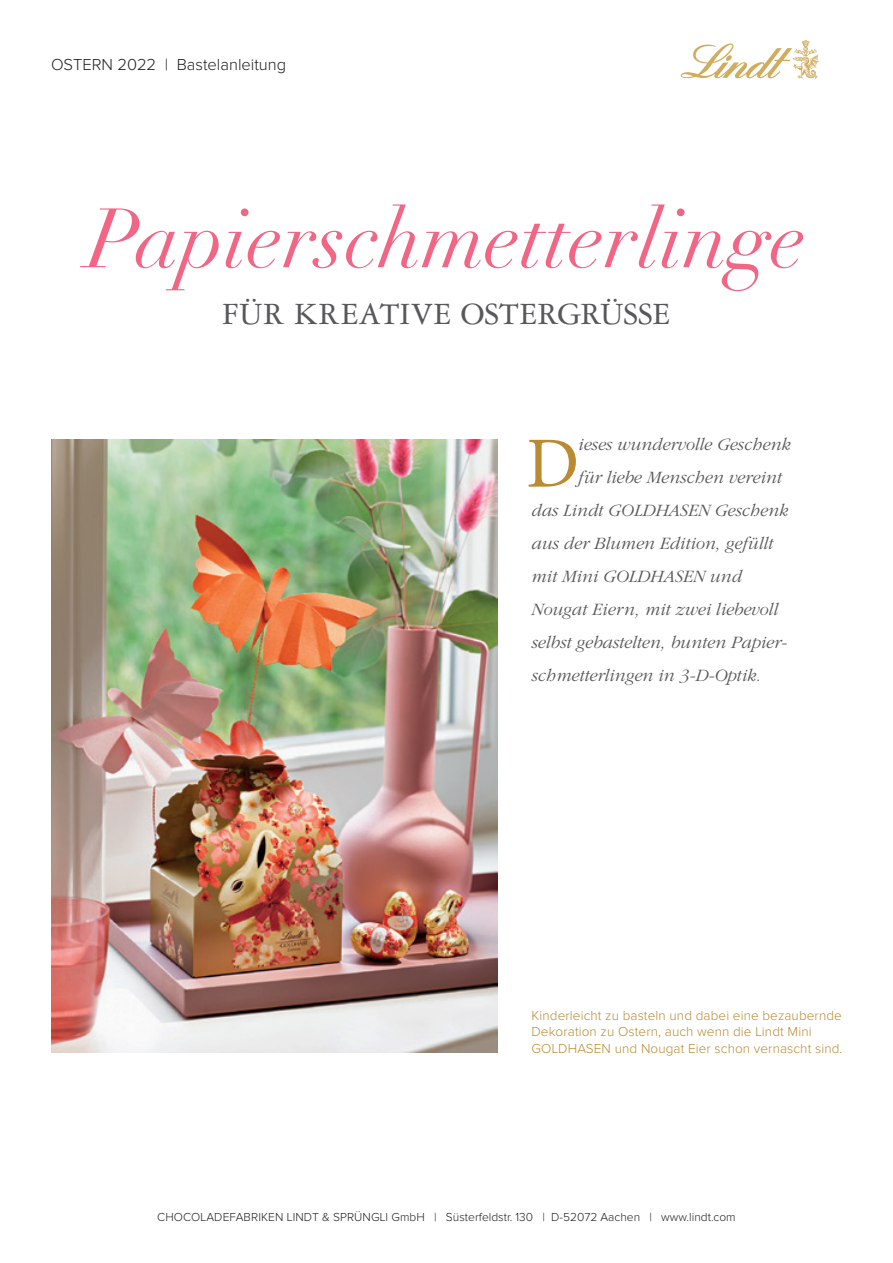
<style>
.page{position:relative;width:893px;height:1263px;background:#fff}
.page>*{position:absolute;margin:0;border:0;box-sizing:border-box;transform-origin:0 0}
.Headline_Didot_flexi{font:italic 82.5px "Didot LH";color:#f16685}
.t1{font:72px "Minion Pro";color:#b98b32}
.garamond{font:33px "Garamond Three LT";color:#57585a}
.Vorspann_neu{font:italic 300 18px "Garamond LT";color:#57585a}
.t2{font:300 16.5px "Proxima Nova";color:#231f20}
.BU{font:300 13.5px/16.5px "Proxima Nova";letter-spacing:.01em;color:#b98b32}
.t3{font:300 12px "Proxima Nova";color:#231f20}
</style>
<div class="page">
<svg style="left:681px;top:40px;width:138px;height:39px"></svg>
<img style="left:51px;top:439px;width:446px;height:613px">
<p class="t2" style="left:51px;top:57px;width:237px">OSTERN 2022 | Bastelanleitung</p>
<p class="Headline_Didot_flexi" style="left:87px;top:189px;width:720px">Papierschmetterlinge</p>
<p class="garamond" style="left:222px;top:296px;width:450px">FÜR KREATIVE OSTERGRÜSSE</p>
<p class="Vorspann_neu" style="left:578px;top:435px;width:213px">ieses wundervolle Geschenk</p>
<p class="Vorspann_neu" style="left:578px;top:468px;width:205px">für liebe Menschen vereint</p>
<p class="Vorspann_neu" style="left:531px;top:501px;width:258px">das Lindt GOLDHASEN Geschenk</p>
<p class="Vorspann_neu" style="left:531px;top:534px;width:243px">aus der Blumen Edition, gefüllt</p>
<p class="Vorspann_neu" style="left:531px;top:567px;width:212px">mit Mini GOLDHASEN und</p>
<p class="Vorspann_neu" style="left:531px;top:600px;width:248px">Nougat Eiern, mit zwei liebevoll</p>
<p class="Vorspann_neu" style="left:531px;top:633px;width:257px">selbst gebastelten, bunten Papier-</p>
<p class="Vorspann_neu" style="left:531px;top:666px;width:231px">schmetterlingen in 3-D-Optik.</p>
<p class="t1" style="left:526px;top:415px;width:54px">D</p>
<p class="BU" style="left:531px;top:1007px;width:313px">Kinderleicht zu basteln und dabei eine bezaubernde<br>Dekoration zu Ostern, auch wenn die Lindt Mini<br>GOLDHASEN und Nougat Eier schon vernascht sind.</p>
<p class="t3" style="left:157px;top:1212px;width:580px">CHOCOLADEFABRIKEN LINDT &amp; SPRÜNGLI GmbH | Süsterfeldstr. 130 | D-52072 Aachen | www.lindt.com</p>
</div>
